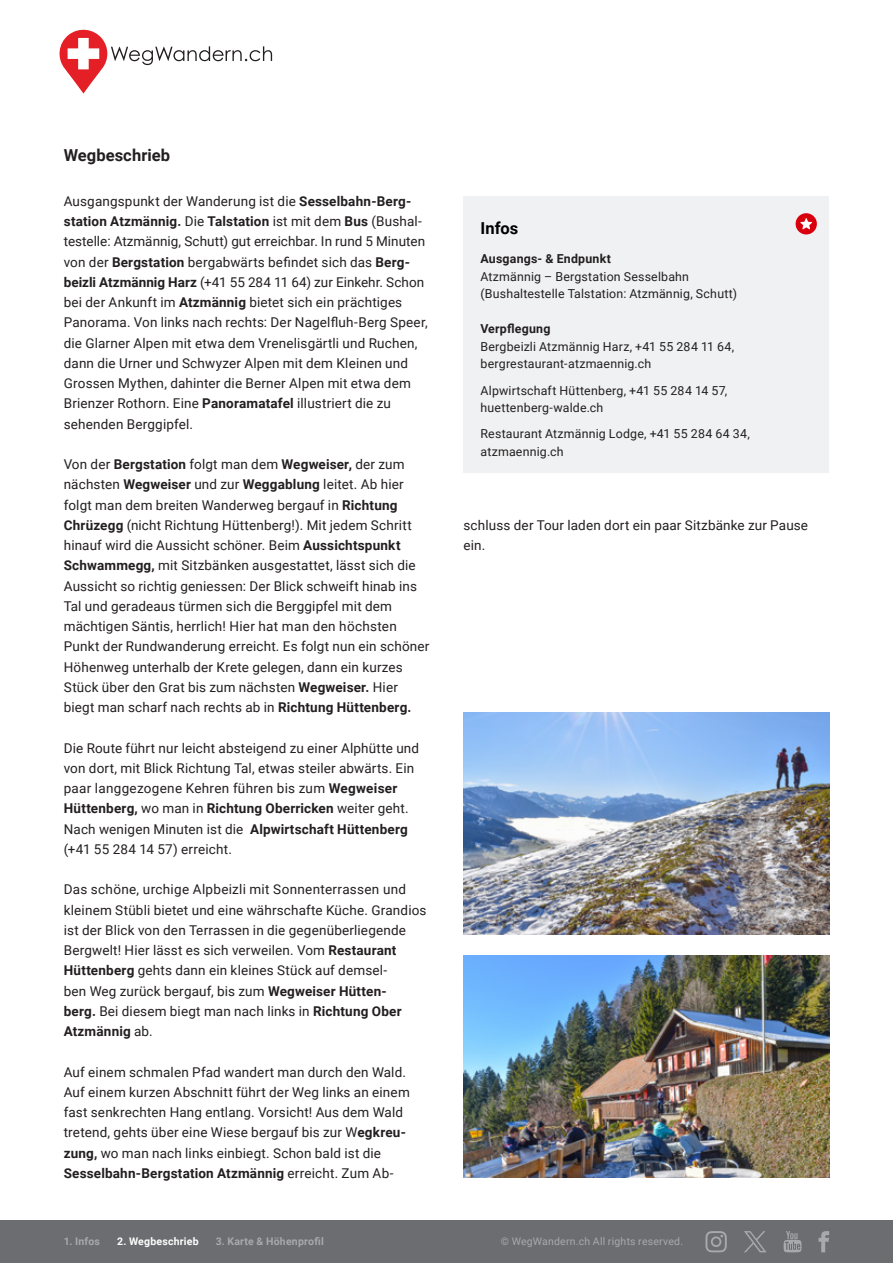
<style>
.page{position:relative;width:893px;height:1263px;background:#fff}
.page>*{position:absolute;margin:0;border:0;box-sizing:border-box;transform-origin:0 0}
._04_titel_klein{font:700 16.5px "Roboto";letter-spacing:.005em;color:#231f20}
._04_titel_klein-2{font:700 16.5px "Roboto";color:#000001}
._08_text{font:13.5px/20.2px "Roboto";letter-spacing:.01em;color:#231f20}
._04_titel_klein-3{font:12.3px/17.5px "Roboto";letter-spacing:.015em;color:#231f20}
._04_titel_klein-4{font:700 12.3px "Roboto";letter-spacing:.02em;color:#231f20}
.t1{font:700 10.5px "Roboto";letter-spacing:.02em;color:#a8a9ad}
.t2{font:10.5px "Roboto";letter-spacing:.02em;color:#a8a9ad}
.t3{font:700 10.5px "Roboto";letter-spacing:.02em;color:#fff}
.s1{font-weight:700}
</style>
<div class="page">
<div style="left:463px;top:196px;width:366px;height:277px;background:#f0f1f2"></div>
<div style="left:796px;top:213px;width:21px;height:21px;background:#d9000d;border-radius:50%"></div>
<svg style="left:800px;top:218px;width:12px;height:11px"></svg>
<img style="left:463px;top:955px;width:366px;height:223px">
<img style="left:463px;top:712px;width:366px;height:223px">
<div style="left:0;top:1220px;width:893px;height:43px;background:#6c6d70"></div>
<svg style="left:705px;top:1231px;width:22px;height:21px"></svg>
<svg style="left:783px;top:1231px;width:19px;height:21px"></svg>
<svg style="left:819px;top:1231px;width:10px;height:21px"></svg>
<svg style="left:744px;top:1231px;width:22px;height:21px"></svg>
<svg style="left:59px;top:29px;width:213px;height:65px"></svg>
<p class="_04_titel_klein" style="left:64px;top:143px;width:108px">Wegbeschrieb</p>
<p class="_08_text" style="left:64px;top:190px;width:366px">Ausgangspunkt der Wanderung ist die <span class="s1">Sesselbahn-Berg&shy;station Atzmännig.</span> Die <span class="s1">Talstation</span> ist mit dem <span class="s1">Bus</span> (Bushal&shy;testelle: Atzmännig, Schutt) gut erreichbar. In rund 5 Minuten von der <span class="s1">Bergstation</span> bergabwärts befindet sich das <span class="s1">Berg&shy;beizli Atzmännig Harz</span> (+41 55 284 11 64) zur Einkehr. Schon bei der Ankunft im <span class="s1">Atzmännig</span> bietet sich ein prächtiges Panorama. Von links nach rechts: Der Nagelfluh-Berg Speer, die Glarner Alpen mit etwa dem Vrenelisgärtli und Ruchen, dann die Urner und Schwyzer Alpen mit dem Kleinen und Grossen Mythen, dahinter die Berner Alpen mit etwa dem Brienzer Rothorn. Eine <span class="s1">Panoramatafel</span> illustriert die zu sehenden Berggipfel.</p>
<p class="_08_text" style="left:64px;top:454px;width:367px">Von der <span class="s1">Bergstation</span> folgt man dem <span class="s1">Wegweiser,</span> der zum nächsten <span class="s1">Wegweiser</span> und zur <span class="s1">Weggablung</span> leitet. Ab hier folgt man dem breiten Wanderweg bergauf in <span class="s1">Richtung Chrüzegg</span> (nicht Richtung Hüttenberg!). Mit jedem Schritt hinauf wird die Aussicht schöner. Beim <span class="s1">Aussichtspunkt Schwammegg,</span> mit Sitzbänken ausgestattet, lässt sich die Aussicht so richtig geniessen: Der Blick schweift hinab ins Tal und geradeaus türmen sich die Berggipfel mit dem mächtigen Säntis, herrlich! Hier hat man den höchsten Punkt der Rundwanderung erreicht. Es folgt nun ein schöner Höhenweg unterhalb der Krete gelegen, dann ein kurzes Stück über den Grat bis zum nächsten <span class="s1">Wegweiser.</span> Hier biegt man scharf nach rechts ab in <span class="s1">Richtung Hüttenberg.</span></p>
<p class="_08_text" style="left:64px;top:737px;width:357px">Die Route führt nur leicht absteigend zu einer Alphütte und von dort, mit Blick Richtung Tal, etwas steiler abwärts. Ein paar langgezogene Kehren führen bis zum <span class="s1">Wegweiser Hüttenberg,</span> wo man in <span class="s1">Richtung Oberricken</span> weiter geht.<br>Nach wenigen Minuten ist die <span class="s1">Alpwirtschaft Hüttenberg </span>(+41 55 284 14 57) erreicht.</p>
<p class="_08_text" style="left:64px;top:879px;width:364px">Das schöne, urchige Alpbeizli mit Sonnenterrassen und kleinem Stübli bietet und eine währschafte Küche. Grandios ist der Blick von den Terrassen in die gegenüberliegende Bergwelt! Hier lässt es sich verweilen. Vom <span class="s1">Restaurant Hüttenberg</span> gehts dann ein kleines Stück auf demsel-<br>ben Weg zurück bergauf, bis zum <span class="s1">Wegweiser Hütten-<br>berg.</span> Bei diesem biegt man nach links in <span class="s1">Richtung Ober Atzmännig</span> ab.</p>
<p class="_08_text" style="left:64px;top:1061px;width:348px">Auf einem schmalen Pfad wandert man durch den Wald.<br>Auf einem kurzen Abschnitt führt der Weg links an einem fast senkrechten Hang entlang. Vorsicht! Aus dem Wald tretend, gehts über eine Wiese bergauf bis zur W<span class="s1">egkreu&shy;zung,</span> wo man nach links einbiegt. Schon bald ist die <span class="s1">Sesselbahn-Bergstation Atzmännig</span> erreicht. Zum Ab-</p>
<p class="_04_titel_klein-2" style="left:480px;top:217px;width:39px">Infos</p>
<p class="_04_titel_klein-4" style="left:480px;top:250px;width:132px">Ausgangs- &amp; Endpunkt</p>
<p class="_04_titel_klein-3" style="left:480px;top:267px;width:258px">Atzmännig – Bergstation Sesselbahn (Bushaltestelle Talstation: Atzmännig, Schutt)</p>
<p class="_04_titel_klein-4" style="left:480px;top:320px;width:71px">Verpflegung</p>
<p class="_04_titel_klein-3" style="left:480px;top:337px;width:255px">Bergbeizli Atzmännig Harz, +41 55 284 11 64, bergrestaurant-atzmaennig.ch</p>
<p class="_04_titel_klein-3" style="left:480px;top:381px;width:248px">Alpwirtschaft Hüttenberg, +41 55 284 14 57, huettenberg-walde.ch</p>
<p class="_04_titel_klein-3" style="left:480px;top:425px;width:271px">Restaurant Atzmännig Lodge, +41 55 284 64 34, atzmaennig.ch</p>
<p class="_08_text" style="left:463px;top:514px;width:346px">schluss der Tour laden dort ein paar Sitzbänke zur Pause ein.</p>
<p class="t1" style="left:64px;top:1234px;width:38px">1. Infos</p>
<p class="t3" style="left:117px;top:1234px;width:83px">2. Wegbeschrieb</p>
<p class="t1" style="left:216px;top:1234px;width:110px">3. Karte &amp; Höhenprofil</p>
<p class="t2" style="left:501px;top:1234px;width:184px">© WegWandern.ch All rights reserved.</p>
<p class="t1" style="left:497px;top:1234px;width:145px">© WegWandern.ch Al right r</p>
</div>
